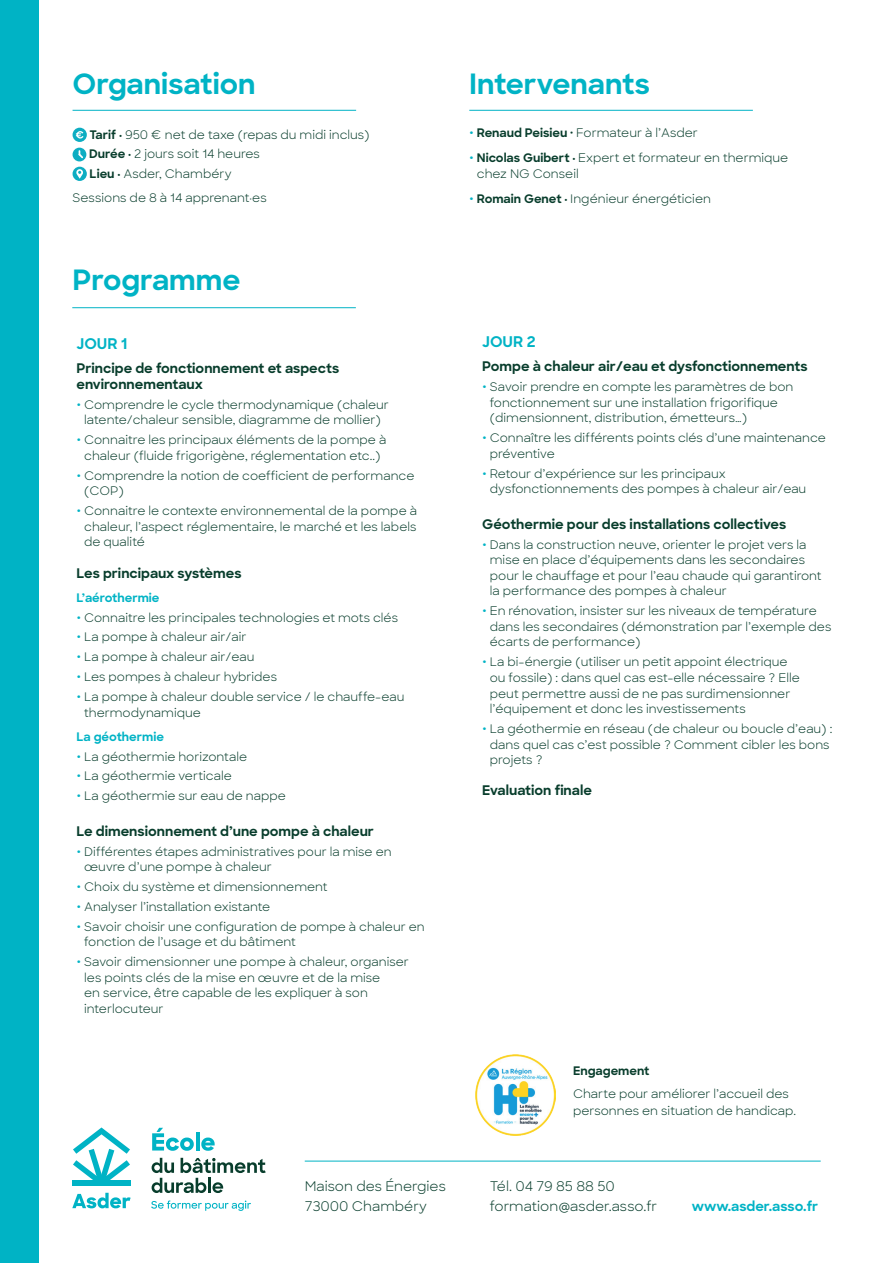
<style>
.page{position:relative;width:893px;height:1263px;background:#fff}
.page>*{position:absolute;margin:0;border:0;box-sizing:border-box;transform-origin:0 0}
.t1{font:700 28.5px "Sharp Sans";color:#00b3c5}
.t2{font:700 15px "Sharp Sans";color:#00b3c5}
.t3{font:700 13.5px/15.6px "Sharp Sans";color:#083d2c}
.t4{font:13.5px/19.5px "Sharp Sans";color:#083d2c}
.t5{font:700 13.5px "Sharp Sans";color:#00b3c5}
.t6{font:12px/15.6px "Sharp Sans";color:#083d2c}
.t7{font:700 12px "Sharp Sans";color:#00b3c5}
.t8{font:700 12px "Sharp Sans";color:#083d2c}
.s1{font-weight:700}
.s2{font-weight:700;color:#00b3c5}
</style>
<div class="page">
<hr style="left:305px;top:1161px;width:516px;height:1px;background:#00b3c5">
<svg style="left:152px;top:1128px;width:42px;height:23px"></svg>
<hr style="left:196px;top:1132px;width:4px;height:18px;background:#00b3c5">
<svg style="left:201px;top:1137px;width:14px;height:14px"></svg>
<svg style="left:151px;top:1200px;width:100px;height:11px"></svg>
<svg style="left:152px;top:1158px;width:114px;height:35px"></svg>
<svg style="left:72px;top:1193px;width:59px;height:15px"></svg>
<div style="left:72px;top:1180px;width:29px;height:6px;background:#00b3c5"></div>
<div style="left:101px;top:1180px;width:30px;height:6px;background:#00b3c5"></div>
<svg style="left:73px;top:1127px;width:57px;height:53px"></svg>
<img style="left:475px;top:1055px;width:81px;height:80px">
<hr style="left:73px;top:110px;width:283px;height:1px;background:#00b3c5">
<div style="left:73px;top:128px;width:14px;height:14px;background:#0dadc2;border-radius:50%"></div>
<svg style="left:76px;top:131px;width:7px;height:8px"></svg>
<div style="left:73px;top:148px;width:13px;height:13px;background:#0dadc2;border-radius:50%"></div>
<svg style="left:78px;top:150px;width:5px;height:8px"></svg>
<div style="left:73px;top:167px;width:14px;height:14px;background:#0dadc2;border-radius:50%"></div>
<svg style="left:76px;top:169px;width:7px;height:10px"></svg>
<hr style="left:469px;top:110px;width:284px;height:1px;background:#00b3c5">
<hr style="left:72px;top:307px;width:284px;height:1px;background:#00b3c5">
<div style="left:0;top:0;width:38px;height:1263px;background:#00b3c5"></div>
<h1 class="t1" style="left:73px;top:62px;width:185px">Organisation</h1>
<p class="t6" style="left:89px;top:124px;width:282px;line-height:19.5px"><span class="s1">Tarif ·</span> 950 € net de taxe (repas du midi inclus)<br><span class="s1">Durée ·</span> 2 jours soit 14 heures<br><span class="s1">Lieu ·</span> Asder, Chambéry</p>
<p class="t6" style="left:73px;top:189px;width:196px">Sessions de 8 à 14 apprenant·es</p>
<h1 class="t1" style="left:469px;top:62px;width:182px">Intervenants</h1>
<p class="t6" style="left:469px;top:124px;width:230px"><span class="s2">•</span> <span class="s1">Renaud Peisieu ·</span> Formateur à l’Asder</p>
<p class="t6" style="left:477px;top:148px;width:313px;line-height:16.5px;text-indent:-8px"><span class="s2">•</span> <span class="s1">Nicolas Guibert ·</span> Expert et formateur en thermique chez NG Conseil</p>
<p class="t6" style="left:469px;top:190px;width:243px"><span class="s2">•</span> <span class="s1">Romain Genet ·</span> Ingénieur énergéticien</p>
<h1 class="t1" style="left:73px;top:259px;width:170px">Programme</h1>
<p class="t2" style="left:77px;top:333px;width:52px">JOUR 1</p>
<p class="t3" style="left:77px;top:360px;width:264px">Principe de fonctionnement et aspects environnementaux</p>
<p class="t6" style="left:77px;top:396px;width:314px;text-align:center"><span class="s2">•</span> Comprendre le cycle thermodynamique (chaleur latente/chaleur sensible, diagramme de mollier)</p>
<p class="t6" style="left:77px;top:432px;width:311px;text-align:center"><span class="s2">•</span> Connaitre les principaux éléments de la pompe à chaleur (fluide frigorigène, réglementation etc..)</p>
<p class="t6" style="left:84px;top:467px;width:332px;text-indent:-8px"><span class="s2">•</span> Comprendre la notion de coefficient de performance (COP)</p>
<p class="t6" style="left:84px;top:502px;width:334px;text-align:justify;text-indent:-8px"><span class="s2">•</span> Connaitre le contexte environnemental de la pompe à chaleur, l’aspect réglementaire, le marché et les labels de qualité</p>
<p class="t3" style="left:77px;top:564px;width:167px">Les principaux systèmes</p>
<p class="t7" style="left:77px;top:588px;width:85px">L’aérothermie</p>
<p class="t6" style="left:77px;top:609px;width:323px"><span class="s2">•</span> Connaitre les principales technologies et mots clés</p>
<p class="t6" style="left:77px;top:629px;width:172px"><span class="s2">•</span> La pompe à chaleur air/air</p>
<p class="t6" style="left:77px;top:649px;width:179px"><span class="s2">•</span> La pompe à chaleur air/eau</p>
<p class="t6" style="left:77px;top:668px;width:202px"><span class="s2">•</span> Les pompes à chaleur hybrides</p>
<p class="t6" style="left:84px;top:688px;width:322px;text-indent:-8px"><span class="s2">•</span> La pompe à chaleur double service / le chauffe-eau thermodynamique</p>
<p class="t7" style="left:77px;top:727px;width:89px">La géothermie</p>
<p class="t6" style="left:77px;top:748px;width:172px"><span class="s2">•</span> La géothermie horizontale</p>
<p class="t6" style="left:77px;top:768px;width:157px"><span class="s2">•</span> La géothermie verticale</p>
<p class="t6" style="left:77px;top:787px;width:211px"><span class="s2">•</span> La géothermie sur eau de nappe</p>
<p class="t3" style="left:77px;top:822px;width:299px">Le dimensionnement d’une pompe à chaleur</p>
<p class="t6" style="left:84px;top:843px;width:309px;text-indent:-8px"><span class="s2">•</span> Différentes étapes administratives pour la mise en œuvre d’une pompe à chaleur</p>
<p class="t6" style="left:77px;top:878px;width:253px"><span class="s2">•</span> Choix du système et dimensionnement</p>
<p class="t6" style="left:77px;top:898px;width:195px"><span class="s2">•</span> Analyser l’installation existante</p>
<p class="t6" style="left:84px;top:918px;width:342px;text-indent:-8px"><span class="s2">•</span> Savoir choisir une configuration de pompe à chaleur en fonction de l’usage et du bâtiment</p>
<p class="t6" style="left:84px;top:953px;width:326px;text-indent:-8px"><span class="s2">•</span> Savoir dimensionner une pompe à chaleur, organiser les points clés de la mise en œuvre et de la mise<br>en service, être capable de les expliquer à son interlocuteur</p>
<p class="t4" style="left:305px;top:1176px;width:143px">Maison des Énergies<br>73000 Chambéry</p>
<p class="t2" style="left:482px;top:331px;width:55px">JOUR 2</p>
<p class="t3" style="left:482px;top:358px;width:327px">Pompe à chaleur air/eau et dysfonctionnements</p>
<p class="t6" style="left:490px;top:378px;width:305px;text-indent:-8px"><span class="s2">•</span> Savoir prendre en compte les paramètres de bon fonctionnement sur une installation frigorifique (dimensionnent, distribution, émetteurs…)</p>
<p class="t6" style="left:490px;top:429px;width:338px;text-indent:-8px"><span class="s2">•</span> Connaître les différents points clés d’une maintenance préventive</p>
<p class="t6" style="left:490px;top:465px;width:318px;text-indent:-8px"><span class="s2">•</span> Retour d’expérience sur les principaux dysfonctionnements des pompes à chaleur air/eau</p>
<p class="t3" style="left:482px;top:515px;width:306px">Géothermie pour des installations collectives</p>
<p class="t6" style="left:490px;top:536px;width:333px;text-indent:-8px"><span class="s2">•</span> Dans la construction neuve, orienter le projet vers la mise en place d’équipements dans les secondaires pour le chauffage et pour l’eau chaude qui garantiront la performance des pompes à chaleur</p>
<p class="t6" style="left:490px;top:602px;width:343px;text-indent:-8px"><span class="s2">•</span> En rénovation, insister sur les niveaux de température dans les secondaires (démonstration par l’exemple des écarts de performance)</p>
<p class="t6" style="left:490px;top:653px;width:311px;text-indent:-8px"><span class="s2">•</span> La bi-énergie (utiliser un petit appoint électrique ou fossile) : dans quel cas est-elle nécessaire ? Elle peut permettre aussi de ne pas surdimensionner l’équipement et donc les investissements</p>
<p class="t6" style="left:490px;top:720px;width:344px;text-indent:-8px"><span class="s2">•</span> La géothermie en réseau (de chaleur ou boucle d’eau) : dans quel cas c’est possible ? Comment cibler les bons projets ?</p>
<p class="t3" style="left:482px;top:782px;width:111px">Evaluation finale</p>
<p class="t8" style="left:573px;top:1062px;width:78px">Engagement</p>
<p class="t6" style="left:573px;top:1085px;width:225px;line-height:16.5px">Charte pour améliorer l’accueil des personnes en situation de handicap.</p>
<p class="t4" style="left:490px;top:1176px;width:169px">Tél. 04 79 85 88 50 formation@asder.asso.fr</p>
<p class="t5" style="left:692px;top:1196px;width:128px">www.asder.asso.fr</p>
</div>
